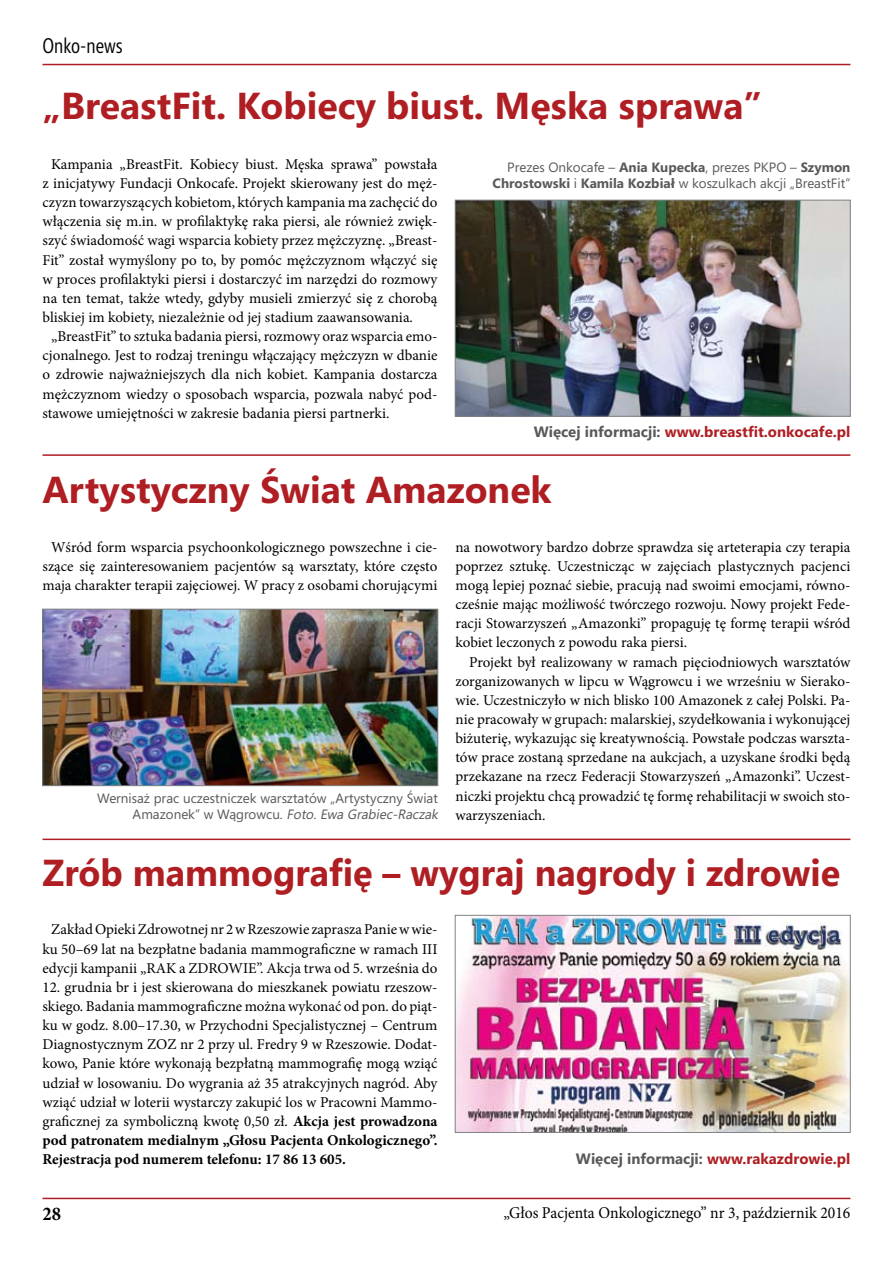
<style>
.page{position:relative;width:893px;height:1263px;background:#fff}
.page>*{position:absolute;margin:0;border:0;box-sizing:border-box;transform-origin:0 0}
.t1{font:700 37.5px "Segoe";color:#af1e23}
.t2{font:700 37.5px "Segoe";color:#af1e23;scale:.96 1}
.t3{font:21px "Segoe Condensed";color:#000;scale:.95 1}
.t4{font:700 19.5px "Minion Pro";color:#000;scale:.95 1}
.t5{font:16.5px "Minion Pro";color:#000;scale:.95 1}
.t6{font:15px/19.2px "Minion Pro";color:#000;text-align:justify}
.t7{font:700 15px "Segoe";color:#af1e23}
.t8{font:13.5px/16.2px "Segoe";color:#58595b;text-align:right}
.s1{font-weight:700}
.s2{color:#58595b}
.s3{font-style:italic}
</style>
<div class="page">
<hr style="left:43px;top:64px;width:807px;height:1px;background:#af1e23">
<hr style="left:43px;top:1198px;width:807px;height:1px;background:#af1e23">
<hr style="left:43px;top:454px;width:807px;height:2px;background:#af1e23">
<hr style="left:43px;top:838px;width:807px;height:2px;background:#af1e23">
<img style="left:457px;top:202px;width:391px;height:212px">
<div style="left:455px;top:200px;width:395px;height:216px;border:1px solid #808285"></div>
<img style="left:45px;top:611px;width:391px;height:173px">
<div style="left:43px;top:609px;width:395px;height:177px;border:1px solid #808285"></div>
<img style="left:457px;top:917px;width:391px;height:214px">
<div style="left:455px;top:915px;width:395px;height:218px;border:1px solid #808285"></div>
<h2 class="t3" style="left:43px;top:33px;width:86px">Onko-news</h2>
<h1 class="t1" style="left:43px;top:79px;width:721px">„BreastFit. Kobiecy biust. Męska sprawa”</h1>
<p class="t6" style="left:51px;top:154px;width:388px">Kampania „BreastFit. Kobiecy biust. Męska sprawa” powstała</p>
<p class="t6" style="left:43px;top:174px;width:396px">z inicjatywy Fundacji Onkocafe. Projekt skierowany jest do męż-</p>
<p class="t6" style="left:43px;top:193px;width:396px">czyzn towarzyszących kobietom, których kampania ma zachęcić do</p>
<p class="t6" style="left:43px;top:212px;width:396px">włączenia się m.in. w profilaktykę raka piersi, ale również zwięk-</p>
<p class="t6" style="left:43px;top:231px;width:396px">szyć świadomość wagi wsparcia kobiety przez mężczyznę. „Breast-</p>
<p class="t6" style="left:43px;top:250px;width:396px">Fit” został wymyślony po to, by pomóc mężczyznom włączyć się</p>
<p class="t6" style="left:43px;top:269px;width:396px">w proces profilaktyki piersi i dostarczyć im narzędzi do rozmowy</p>
<p class="t6" style="left:43px;top:288px;width:396px">na ten temat, także wtedy, gdyby musieli zmierzyć się z chorobą</p>
<p class="t6" style="left:43px;top:308px;width:372px">bliskiej im kobiety, niezależnie od jej stadium zaawansowania.</p>
<p class="t6" style="left:51px;top:327px;width:388px">„BreastFit” to sztuka badania piersi, rozmowy oraz wsparcia emo-</p>
<p class="t6" style="left:43px;top:346px;width:396px">cjonalnego. Jest to rodzaj treningu włączający mężczyzn w dbanie</p>
<p class="t6" style="left:43px;top:365px;width:396px">o zdrowie najważniejszych dla nich kobiet. Kampania dostarcza</p>
<p class="t6" style="left:43px;top:384px;width:396px">mężczyznom wiedzy o sposobach wsparcia, pozwala nabyć pod-</p>
<p class="t6" style="left:43px;top:403px;width:348px">stawowe umiejętności w zakresie badania piersi partnerki.</p>
<p class="t8" style="left:493px;top:158px;width:359px">Prezes Onkocafe – <span class="s1">Ania Kupecka</span>, prezes PKPO – <span class="s1">Szymon<br>Chrostowski</span> i <span class="s1">Kamila Kozbiał</span> w koszulkach akcji „BreastFit”</p>
<p class="t7" style="left:534px;top:421px;width:318px"><span class="s2">Więcej informacji:</span> www.breastfit.onkocafe.pl</p>
<h1 class="t1" style="left:43px;top:463px;width:511px">Artystyczny Świat Amazonek</h1>
<p class="t6" style="left:43px;top:537px;width:396px;text-align:center">Wśród form wsparcia psychoonkologicznego powszechne i cie&shy;szące się zainteresowaniem pacjentów są warsztaty, które często maja charakter terapii zajęciowej. W pracy z osobami chorującymi</p>
<p class="t6" style="left:455px;top:537px;width:396px">na nowotwory bardzo dobrze sprawdza się arteterapia czy terapia poprzez sztukę. Uczestnicząc w zajęciach plastycznych pacjenci mogą lepiej poznać siebie, pracują nad swoimi emocjami, równo&shy;cześnie mając możliwość twórczego rozwoju. Nowy projekt Fede&shy;racji Stowarzyszeń „Amazonki” propaguję tę formę terapii wśród kobiet leczonych z powodu raka piersi.</p>
<p class="t6" style="left:455px;top:652px;width:396px;text-indent:14px">Projekt był realizowany w ramach pięciodniowych warsztatów zorganizowanych w lipcu w Wągrowcu i we wrześniu w Sierako&shy;wie. Uczestniczyło w nich blisko 100 Amazonek z całej Polski. Pa&shy;nie pracowały w grupach: malarskiej, szydełkowania i wykonującej biżuterię, wykazując się kreatywnością. Powstałe podczas warszta&shy;tów prace zostaną sprzedane na aukcjach, a uzyskane środki będą przekazane na rzecz Federacji Stowarzyszeń „Amazonki”. Uczest&shy;niczki projektu chcą prowadzić tę formę rehabilitacji w swoich sto&shy;warzyszeniach.</p>
<p class="t8" style="left:97px;top:790px;width:346px">Wernisaż prac uczestniczek warsztatów „Artystyczny Świat<br>A m a zo n e k” w Wąg rowc u . <span class="s3">Foto.Ewa Grabiec-Raczak</span></p>
<h1 class="t2" style="left:43px;top:846px;width:832px">Zrób mammografię – wygraj nagrody i zdrowie</h1>
<p class="t6" style="left:43px;top:920px;width:396px;text-align:center">Zakład Opieki Zdrowotnej nr 2 w Rzeszowie zaprasza Panie wwie&shy;ku 50–69 lat na bezpłatne badania mammograficzne w ramach III edycji kampanii „RAK a ZDROWIE”. Akcja trwa od 5. września do</p>
<p class="t6" style="left:43px;top:977px;width:396px">12. grudnia br i jest skierowana do mieszkanek powiatu rzeszow&shy;skiego. Badania mammograficzne można wykonać od pon. do piąt&shy;ku w godz. 8.00–17.30, w Przychodni Specjalistycznej – Centrum Diagnostycznym ZOZ nr 2 przy ul. Fredry 9 w Rzeszowie. Dodat&shy;kowo, Panie które wykonają bezpłatną mammografię mogą wziąć udział w losowaniu. Do wygrania aż 35 atrakcyjnych nagród. Aby wziąć udział w loterii wystarczy zakupić los w Pracowni Mammo&shy;graficznej za symboliczną kwotę 0,50 zł. <span class="s1">Akcja jest prowadzona pod patronatem medialnym „Głosu Pacjenta Onkologicznego”.<br>Rejestracja pod numerem telefonu: 17 86 13 605.</span></p>
<p class="t7" style="left:576px;top:1148px;width:276px"><span class="s2">Więcej informacji:</span> www.rakazdrowie.pl</p>
<h3 class="t4" style="left:43px;top:1200px;width:21px">28</h3>
<p class="t5" style="left:504px;top:1202px;width:367px">„Głos Pacjenta Onkologicznego” nr 3, październik 2016</p>
</div>
